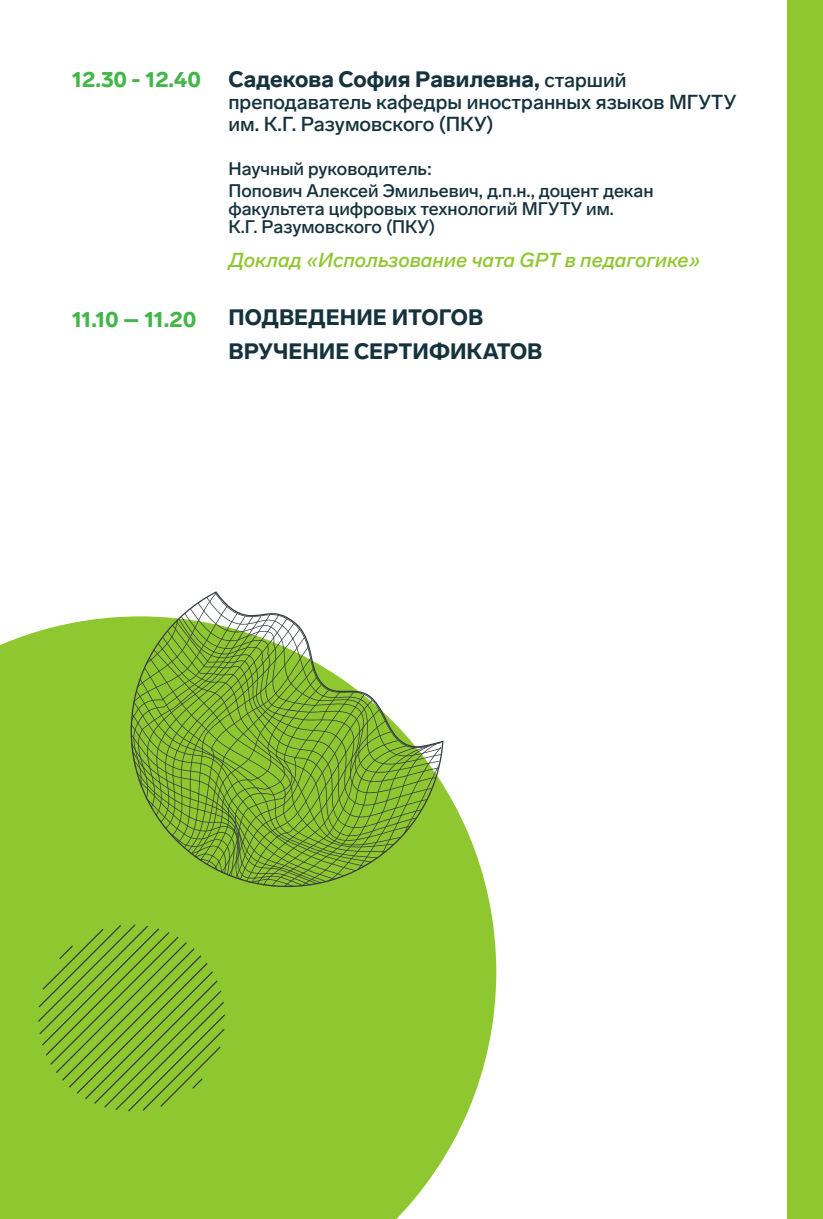
<style>
.page{position:relative;width:823px;height:1219px;background:#fff}
.page>*{position:absolute;margin:0;border:0;box-sizing:border-box;transform-origin:0 0}
.t1{font:900 22px "Lab Grotesque";color:#15323d}
.t2{font:900 22px "Lab Grotesque";letter-spacing:-.005em;color:#42b649}
.t3{font:500 20px/22px "Lab Grotesque";color:#15323d}
.t4{font:italic 500 20px "Lab Grotesque";color:#8fc730}
.t5{font:500 18px/18px "Lab Grotesque";color:#15323d}
.s1{font-weight:500;font-size:20px}
</style>
<div class="page">
<div style="left:787px;top:0;width:35px;height:1219px;background:#8fc730"></div>
<svg style="left:0;top:616px;width:496px;height:603px;background:#9ccd48"></svg>
<svg style="left:131px;top:591px;width:310px;height:296px;fill:#8fc730"></svg>
<svg style="left:38px;top:924px;width:187px;height:187px;background:#85b931"></svg>
<p class="t2" style="left:72px;top:66px;width:130px">12.30 - 12.40</p>
<p class="t2" style="left:72px;top:306px;width:125px">11.10 – 11.20</p>
<p class="t1" style="left:228px;top:66px;width:399px">Садекова София Равилевна, <span class="s1">старший</span></p>
<p class="t3" style="left:228px;top:91px;width:509px">преподаватель кафедры иностранных языков МГУТУ им. К.Г. Разумовского (ПКУ)</p>
<p class="t5" style="left:228px;top:160px;width:205px">Научный руководитель:</p>
<p class="t5" style="left:228px;top:182px;width:426px">Попович Алексей Эмильевич, д.п.н., доцент декан факультета цифровых технологий МГУТУ им.<br>К.Г. Разумовского (ПКУ)</p>
<p class="t4" style="left:228px;top:248px;width:473px">Доклад «Использование чата GPT в педагогике»</p>
<p class="t1" style="left:228px;top:304px;width:256px">ПОДВЕДЕНИЕ ИТОГОВ</p>
<p class="t1" style="left:228px;top:338px;width:315px">ВРУЧЕНИЕ СЕРТИФИКАТОВ</p>
</div>
